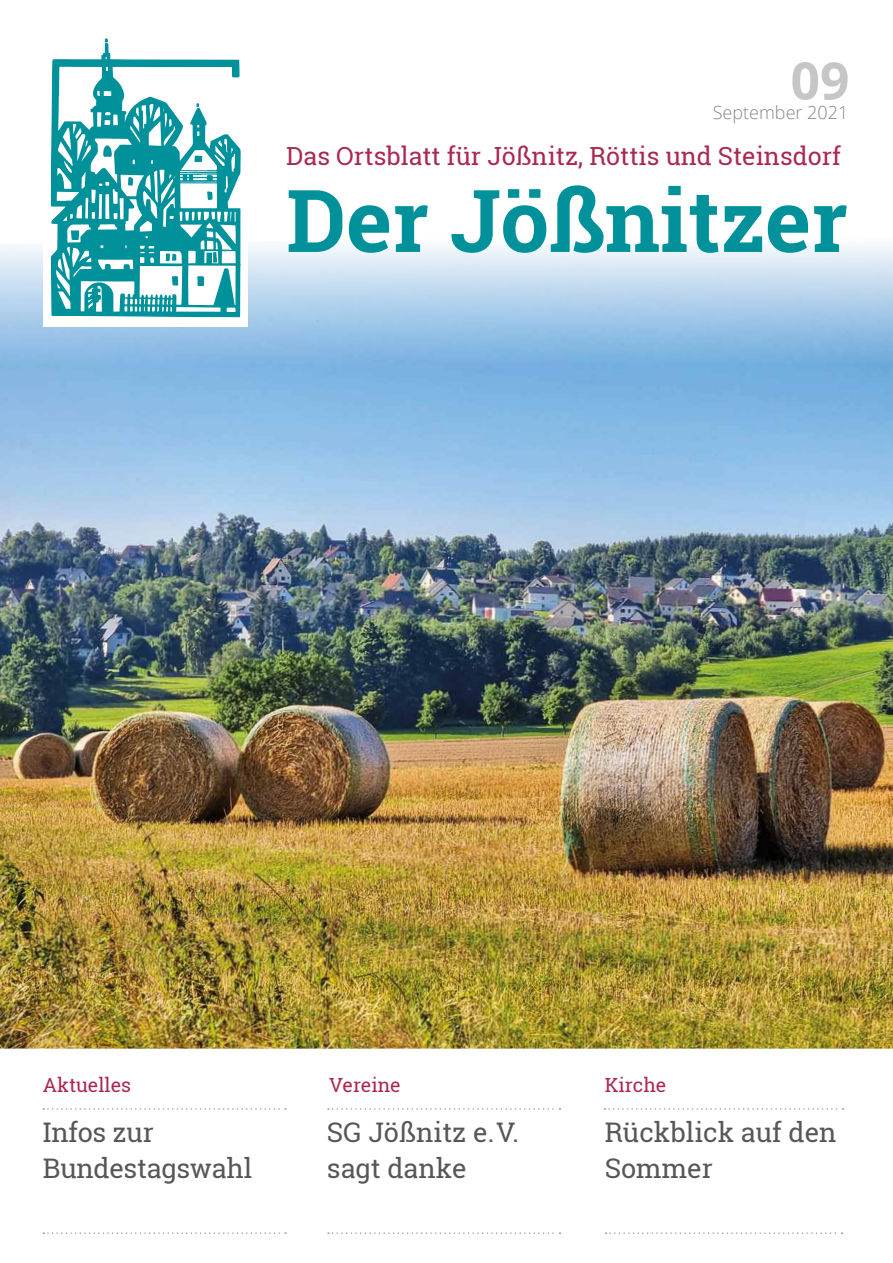
<style>
.page{position:relative;width:893px;height:1263px;background:#fff}
.page>*{position:absolute;margin:0;border:0;box-sizing:border-box;transform-origin:0 0}
.t1{font:700 86.7px "Roboto Slab";color:#00919b}
.t2{font:700 51.6px "Open Sans";color:#c6c6c6}
.t3{font:27px/36px "Roboto Slab";color:#575756}
.t4{font:24.9px "Roboto Slab";color:#ab284e}
.t5{font:19.5px "Roboto Slab";color:#ab284e}
.t6{font:300 18px "Open Sans";color:#878787}
</style>
<div class="page">
<img style="left:0;top:245px;width:893px;height:804px">
<svg style="left:43px;top:1108px;width:243px;height:2px"></svg>
<svg style="left:43px;top:1232px;width:243px;height:2px"></svg>
<svg style="left:328px;top:1108px;width:232px;height:2px"></svg>
<svg style="left:328px;top:1232px;width:232px;height:2px"></svg>
<svg style="left:604px;top:1108px;width:240px;height:2px"></svg>
<svg style="left:605px;top:1232px;width:238px;height:2px"></svg>
<div style="left:43px;top:32px;width:205px;height:295px;background:#fff"></div>
<svg style="left:51px;top:43px;width:190px;height:274px"></svg>
<svg style="left:105px;top:38px;width:3px;height:4px"></svg>
<svg style="left:196px;top:103px;width:3px;height:4px"></svg>
<svg style="left:197px;top:276px;width:7px;height:10px"></svg>
<svg style="left:172px;top:276px;width:6px;height:10px"></svg>
<svg style="left:207px;top:191px;width:5px;height:9px"></svg>
<svg style="left:103px;top:145px;width:9px;height:12px"></svg>
<svg style="left:195px;top:156px;width:7px;height:6px"></svg>
<svg style="left:128px;top:177px;width:5px;height:9px"></svg>
<svg style="left:71px;top:230px;width:8px;height:10px"></svg>
<svg style="left:166px;top:253px;width:10px;height:8px"></svg>
<svg style="left:213px;top:252px;width:4px;height:11px"></svg>
<h2 class="t2" style="left:790px;top:44px;width:60px">09</h2>
<p class="t6" style="left:713px;top:101px;width:137px">September 2021</p>
<p class="t4" style="left:286px;top:139px;width:556px">Das Ortsblatt für Jößnitz, Röttis und Steinsdorf</p>
<h1 class="t1" style="left:286px;top:161px;width:563px">Der Jößnitzer</h1>
<p class="t5" style="left:43px;top:1072px;width:90px">Aktuelles</p>
<p class="t5" style="left:329px;top:1072px;width:73px">Vereine</p>
<p class="t5" style="left:605px;top:1072px;width:63px">Kirche</p>
<p class="t3" style="left:43px;top:1114px;width:211px">Infos zur<br>Bundestagswahl</p>
<p class="t3" style="left:327px;top:1114px;width:194px">SG Jößnitz e. V. sagt danke</p>
<p class="t3" style="left:605px;top:1114px;width:233px">Rückblick auf den<br>Sommer</p>
</div>
